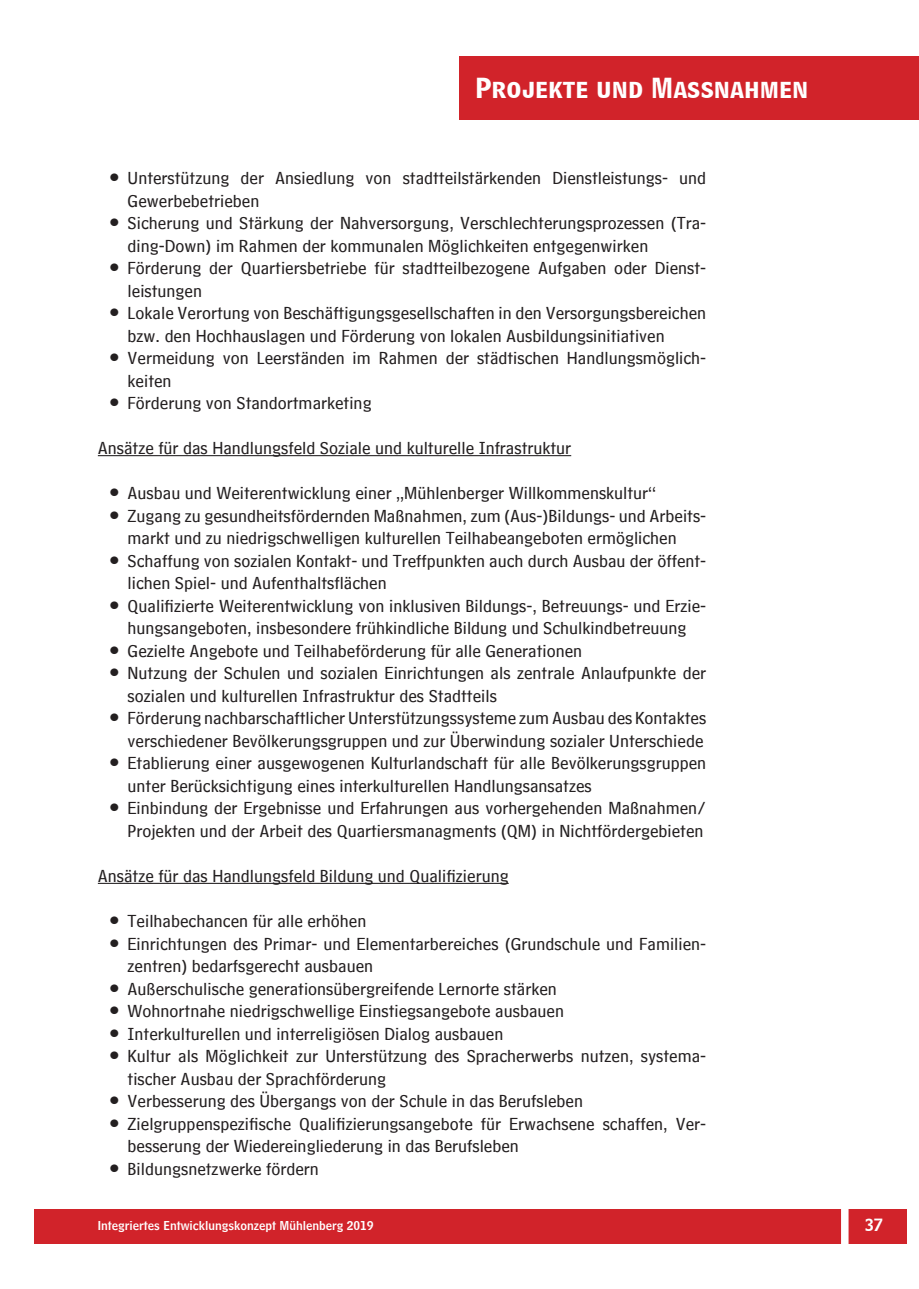
<style>
.page{position:relative;width:919px;height:1289px;background:#fff}
.page>*{position:absolute;margin:0;border:0;box-sizing:border-box;transform-origin:0 0}
.t1{font:24px "HM Big Caps";color:#fff}
.Unterüberschrift_unt{font:18px/22.5px "HM Text";color:#231f20}
.t2{font:16.5px "HM Headline";color:#fff}
.t3{font:12px "HM Headline";color:#fff}
.s1{font-size:27px}
</style>
<div class="page">
<div style="left:459px;top:56px;width:459px;height:64px;background:#d1232a"></div>
<div style="left:34px;top:1209px;width:872px;height:34px;background:#d1232a"></div>
<div style="left:841px;top:1204px;width:7px;height:42px;background:#fff"></div>
<hr style="left:98px;top:455px;width:473px;height:1px;background:#231f20">
<hr style="left:98px;top:882px;width:410px;height:1px;background:#231f20">
<h1 class="t1" style="left:475px;top:68px;width:334px">Projekte und Maßnahmen</h1>
<p class="Unterüberschrift_unt" style="left:128px;top:164px;width:580px;text-indent:-21px"><span class="s1">•</span> Unterstützung der Ansiedlung von stadtteilstärkenden Dienstleistungs- und<br>Gewerbebetrieben</p>
<p class="Unterüberschrift_unt" style="left:128px;top:209px;width:580px;text-indent:-21px"><span class="s1">•</span> Sicherung und Stärkung der Nahversorgung, Verschlechterungsprozessen (Tra&shy;ding-Down) im Rahmen der kommunalen Möglichkeiten entgegenwirken</p>
<p class="Unterüberschrift_unt" style="left:128px;top:254px;width:580px;text-indent:-21px"><span class="s1">•</span> Förderung der Quartiersbetriebe für stadtteilbezogene Aufgaben oder Dienst&shy;leistungen</p>
<p class="Unterüberschrift_unt" style="left:128px;top:299px;width:580px;text-indent:-21px"><span class="s1">•</span> Lokale Verortung von Beschäftigungsgesellschaften in den Versorgungsbereichen bzw. den Hochhauslagen und Förderung von lokalen Ausbildungsinitiativen</p>
<p class="Unterüberschrift_unt" style="left:128px;top:344px;width:580px;text-indent:-21px"><span class="s1">•</span> Vermeidung von Leerständen im Rahmen der städtischen Handlungsmöglich&shy;keiten</p>
<p class="Unterüberschrift_unt" style="left:106px;top:389px;width:267px"><span class="s1">•</span> Förderung von Standortmarketing</p>
<p class="Unterüberschrift_unt" style="left:98px;top:434px;width:475px">Ansätze für das Handlungsfeld Soziale und kulturelle Infrastruktur</p>
<p class="Unterüberschrift_unt" style="left:106px;top:479px;width:551px"><span class="s1">•</span> Ausbau und Weiterentwicklung einer „Mühlenberger Willkommenskultur“</p>
<p class="Unterüberschrift_unt" style="left:106px;top:501px;width:601px;text-align:center"><span class="s1">•</span> Zugang zu gesundheitsfördernden Maßnahmen, zum (Aus-)Bildungs- und Arbeits&shy;markt und zu niedrigschwelligen kulturellen Teilhabeangeboten ermöglichen</p>
<p class="Unterüberschrift_unt" style="left:128px;top:546px;width:580px;text-indent:-21px"><span class="s1">•</span> Schaffung von sozialen Kontakt- und Treffpunkten auch durch Ausbau der öffent&shy;lichen Spiel- und Aufenthaltsflächen</p>
<p class="Unterüberschrift_unt" style="left:106px;top:591px;width:601px;text-align:center"><span class="s1">•</span> Qualifizierte Weiterentwicklung von inklusiven Bildungs-, Betreuungs- und Erzie&shy;hungsangeboten, insbesondere frühkindliche Bildung und Schulkindbetreuung</p>
<p class="Unterüberschrift_unt" style="left:106px;top:636px;width:477px"><span class="s1">•</span> Gezielte Angebote und Teilhabeförderung für alle Generationen</p>
<p class="Unterüberschrift_unt" style="left:128px;top:659px;width:580px;text-indent:-21px"><span class="s1">•</span> Nutzung der Schulen und sozialen Einrichtungen als zentrale Anlaufpunkte der sozialen und kulturellen Infrastruktur des Stadtteils</p>
<p class="Unterüberschrift_unt" style="left:106px;top:704px;width:601px;text-align:right"><span class="s1">•</span> Förderung nachbarschaftlicher Unterstützungssysteme zum Ausbau des Kontaktes verschiedener Bevölkerungsgruppen und zur Überwindung sozialer Unterschiede</p>
<p class="Unterüberschrift_unt" style="left:128px;top:749px;width:580px;text-indent:-21px"><span class="s1">•</span> Etablierung einer ausgewogenen Kulturlandschaft für alle Bevölkerungsgruppen unter Berücksichtigung eines interkulturellen Handlungsansatzes</p>
<p class="Unterüberschrift_unt" style="left:106px;top:794px;width:601px;text-align:right"><span class="s1">•</span> Einbindung der Ergebnisse und Erfahrungen aus vorhergehenden Maßnahmen/<br>Projekten und der Arbeit des Quartiersmanagments (QM) in Nichtfördergebieten</p>
<p class="Unterüberschrift_unt" style="left:98px;top:861px;width:412px">Ansätze für das Handlungsfeld Bildung und Qualifizierung</p>
<p class="Unterüberschrift_unt" style="left:106px;top:906px;width:261px"><span class="s1">•</span> Teilhabechancen für alle erhöhen</p>
<p class="Unterüberschrift_unt" style="left:128px;top:929px;width:580px;text-indent:-21px"><span class="s1">•</span> Einrichtungen des Primar- und Elementarbereiches (Grundschule und Familien&shy;zentren) bedarfsgerecht ausbauen</p>
<p class="Unterüberschrift_unt" style="left:106px;top:974px;width:452px"><span class="s1">•</span> Außerschulische generationsübergreifende Lernorte stärken</p>
<p class="Unterüberschrift_unt" style="left:106px;top:996px;width:459px"><span class="s1">•</span> Wohnortnahe niedrigschwellige Einstiegsangebote ausbauen</p>
<p class="Unterüberschrift_unt" style="left:106px;top:1019px;width:398px"><span class="s1">•</span> Interkulturellen und interreligiösen Dialog ausbauen</p>
<p class="Unterüberschrift_unt" style="left:128px;top:1041px;width:580px;text-indent:-21px"><span class="s1">•</span> Kultur als Möglichkeit zur Unterstützung des Spracherwerbs nutzen, systema&shy;tischer Ausbau der Sprachförderung</p>
<p class="Unterüberschrift_unt" style="left:106px;top:1086px;width:478px"><span class="s1">•</span> Verbesserung des Übergangs von der Schule in das Berufsleben</p>
<p class="Unterüberschrift_unt" style="left:128px;top:1109px;width:580px;text-indent:-21px"><span class="s1">•</span> Zielgruppenspezifische Qualifizierungsangebote für Erwachsene schaffen, Ver&shy;besserung der Wiedereingliederung in das Berufsleben</p>
<p class="Unterüberschrift_unt" style="left:106px;top:1154px;width:214px"><span class="s1">•</span> Bildungsnetzwerke fördern</p>
<p class="t3" style="left:98px;top:1215px;width:277px">Integriertes Entwicklungskonzept Mühlenberg 2019</p>
<p class="t2" style="left:864px;top:1210px;width:20px">37</p>
</div>
